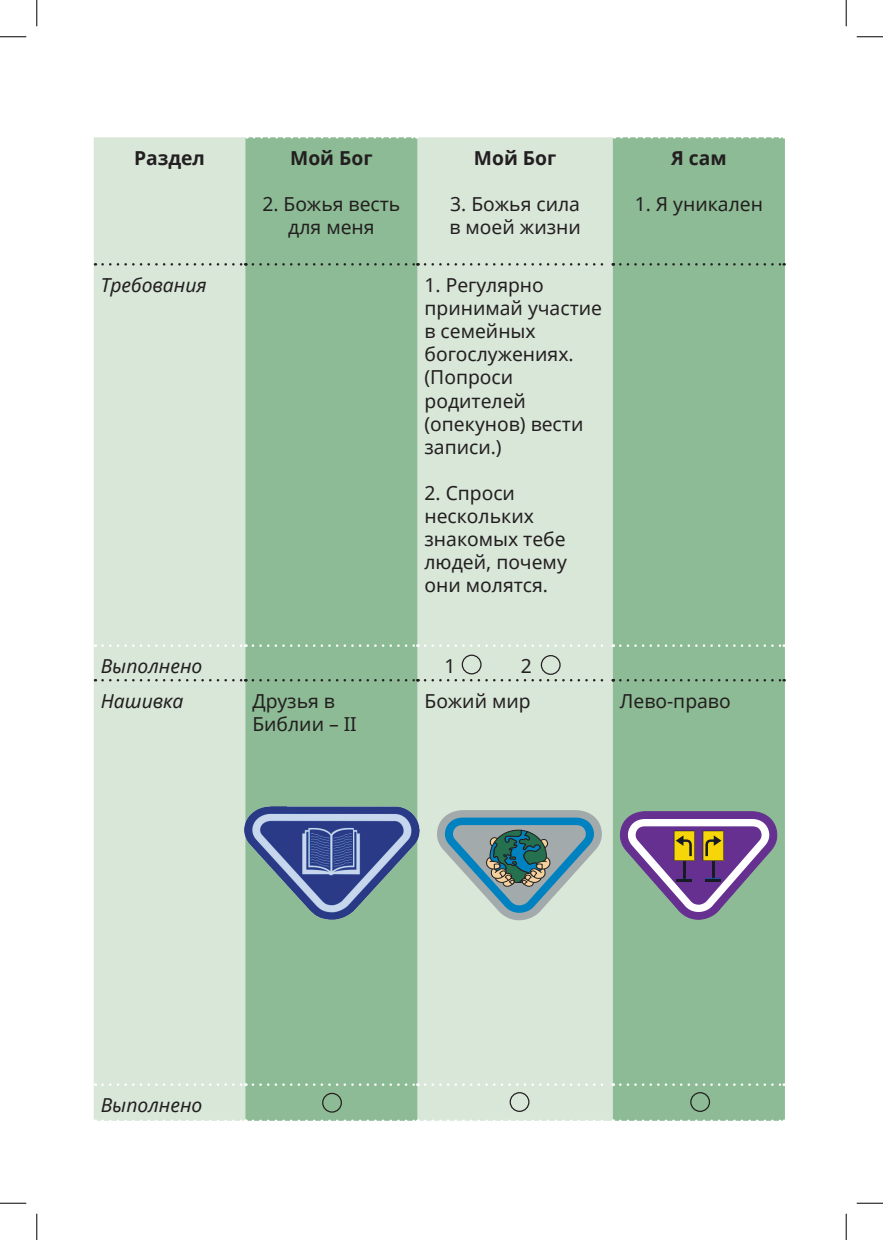
<style>
.page{position:relative;width:883px;height:1240px;background:#fff}
.page>*{position:absolute;margin:0;border:0;box-sizing:border-box;transform-origin:0 0}
.t1{font:19.25px/23.1px "Noto Sans";color:#231f20}
.t2{font:italic 19.25px "Noto Sans";color:#231f20}
.t3{font:700 19.25px "Noto Sans";color:#231f20}
</style>
<div class="page">
<div style="left:94px;top:137px;width:151px;height:983px;background:#d9e7d9"></div>
<svg style="left:245px;top:137px;width:539px;height:983px;fill:#8dbb95"></svg>
<svg style="left:254px;top:137px;width:163px;height:1px"></svg>
<svg style="left:102px;top:644px;width:144px;height:2px"></svg>
<svg style="left:102px;top:1083px;width:144px;height:2px"></svg>
<svg style="left:102px;top:1119px;width:144px;height:2px"></svg>
<svg style="left:253px;top:644px;width:165px;height:2px"></svg>
<svg style="left:253px;top:1083px;width:165px;height:2px"></svg>
<svg style="left:253px;top:1119px;width:165px;height:2px"></svg>
<svg style="left:621px;top:137px;width:163px;height:1px"></svg>
<svg style="left:425px;top:644px;width:188px;height:2px"></svg>
<svg style="left:620px;top:644px;width:164px;height:2px"></svg>
<svg style="left:425px;top:1083px;width:188px;height:2px"></svg>
<svg style="left:620px;top:1083px;width:164px;height:2px"></svg>
<svg style="left:425px;top:1119px;width:188px;height:2px"></svg>
<svg style="left:620px;top:1119px;width:164px;height:2px"></svg>
<svg style="left:102px;top:679px;width:144px;height:2px"></svg>
<svg style="left:253px;top:679px;width:165px;height:2px"></svg>
<svg style="left:425px;top:679px;width:188px;height:2px"></svg>
<svg style="left:620px;top:679px;width:164px;height:2px"></svg>
<svg style="left:102px;top:263px;width:144px;height:2px"></svg>
<svg style="left:253px;top:263px;width:165px;height:2px"></svg>
<svg style="left:425px;top:263px;width:188px;height:2px"></svg>
<svg style="left:620px;top:263px;width:164px;height:2px"></svg>
<div style="left:540px;top:655px;width:20px;height:19px;border:1px solid #231f20;border-radius:50%"></div>
<div style="left:461px;top:654px;width:20px;height:20px;border:1px solid #231f20;border-radius:50%"></div>
<div style="left:322px;top:1092px;width:20px;height:20px;border:1px solid #231f20;border-radius:50%"></div>
<div style="left:509px;top:1091px;width:20px;height:20px;border:1px solid #231f20;border-radius:50%"></div>
<div style="left:690px;top:1091px;width:19px;height:20px;border:1px solid #231f20;border-radius:50%"></div>
<svg style="left:437px;top:810px;width:340px;height:110px"></svg>
<img style="left:245px;top:806px;width:174px;height:126px">
<svg style="left:0;top:36px;width:26px;height:1px"></svg>
<svg style="left:856px;top:36px;width:26px;height:1px"></svg>
<svg style="left:0;top:1202px;width:26px;height:1px"></svg>
<svg style="left:856px;top:1202px;width:26px;height:1px"></svg>
<svg style="left:36px;top:0;width:1px;height:26px"></svg>
<svg style="left:36px;top:1213px;width:1px;height:26px"></svg>
<svg style="left:845px;top:0;width:1px;height:26px"></svg>
<svg style="left:845px;top:1213px;width:1px;height:26px"></svg>
<p class="t3" style="left:134px;top:144px;width:72px">Раздел</p>
<p class="t3" style="left:290px;top:144px;width:84px">Мой Бог</p>
<p class="t1" style="left:262px;top:192px;width:139px;text-align:center">2. Божья весть для меня</p>
<p class="t3" style="left:473px;top:144px;width:84px">Мой Бог</p>
<p class="t1" style="left:449px;top:192px;width:133px">3. Божья сила в моей жизни</p>
<p class="t2" style="left:101px;top:271px;width:108px">Требования</p>
<p class="t1" style="left:424px;top:273px;width:179px">1. Регулярно принимай участие в семейных богослужениях. (Попроси родителей (опекунов) вести записи.)</p>
<p class="t1" style="left:424px;top:481px;width:144px">2. Спроси нескольких знакомых тебе людей, почему они молятся.</p>
<p class="t3" style="left:670px;top:144px;width:57px">Я сам</p>
<p class="t1" style="left:634px;top:192px;width:130px">1. Я уникален</p>
<p class="t2" style="left:101px;top:652px;width:103px">Выполнено</p>
<p class="t1" style="left:444px;top:654px;width:13px">1</p>
<p class="t1" style="left:520px;top:654px;width:13px">2</p>
<p class="t2" style="left:101px;top:687px;width:84px">Нашивка</p>
<p class="t1" style="left:252px;top:688px;width:106px">Друзья в<br>Библии – II</p>
<p class="t1" style="left:424px;top:688px;width:108px">Божий мир</p>
<p class="t1" style="left:619px;top:688px;width:112px">Лево-право</p>
<p class="t2" style="left:101px;top:1091px;width:103px">Выполнено</p>
</div>
